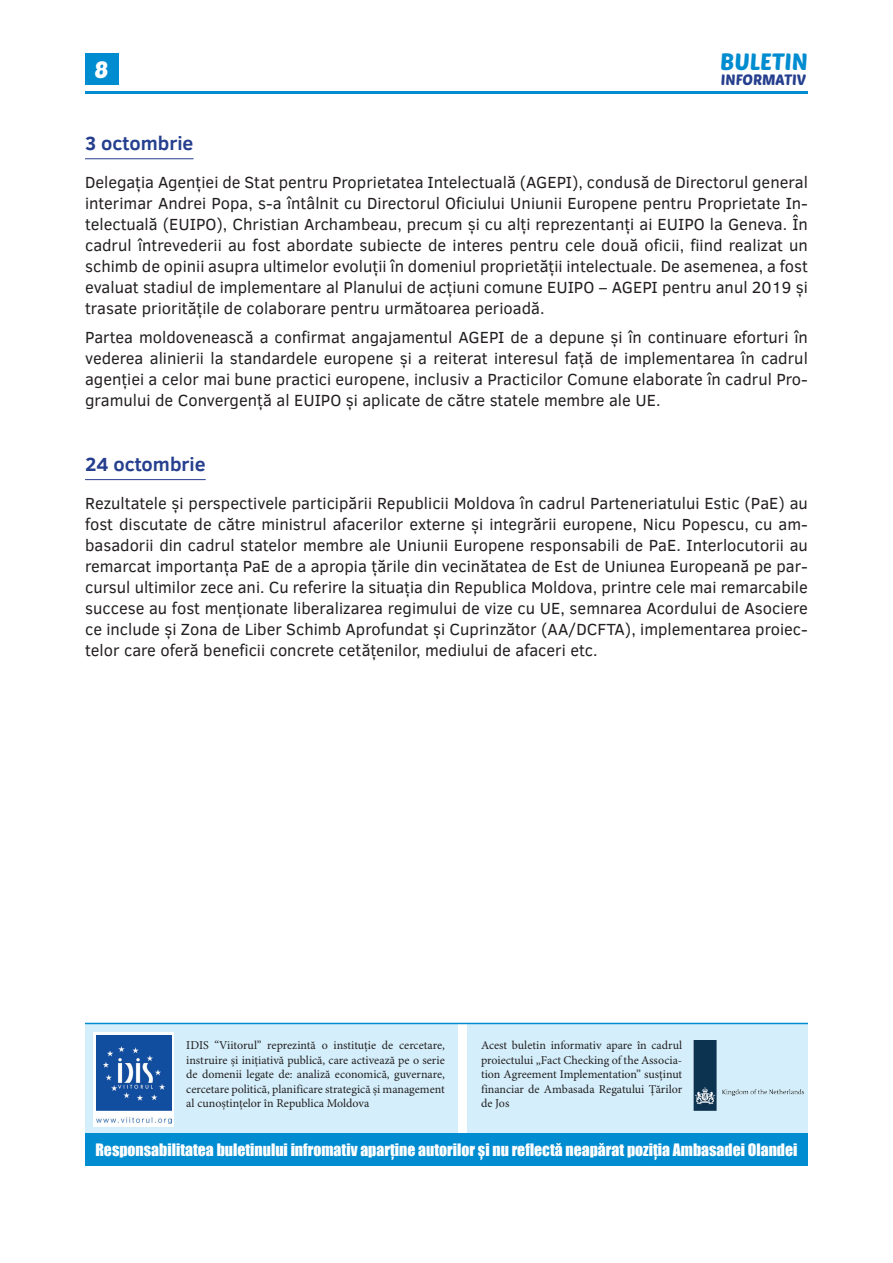
<style>
.page{position:relative;width:893px;height:1263px;background:#fff}
.page>*{position:absolute;margin:0;border:0;box-sizing:border-box;transform-origin:0 0}
.t1{font:23.25px "Poetsen One";color:#008cd0}
.t2{font:23.25px "Poetsen One";color:#fff}
.t3{font:700 19.5px "Clear Sans";color:#253f8e}
.t4{font:16.5px/21px "Clear Sans";color:#231f20;text-align:justify}
.t5{font:15.75px "Impact";color:#fff}
.t6{font:14.85px "Poetsen One";color:#253f8e}
.t7{font:12px/14.4px "Minion Pro";color:#231f20;text-align:justify}
</style>
<div class="page">
<hr style="left:85px;top:91px;width:723px;height:3px;background:#008cd0">
<div style="left:85px;top:53px;width:33px;height:32px;background:#008cd0"></div>
<hr style="left:85px;top:158px;width:109px;height:1px;background:#253f8e">
<hr style="left:85px;top:479px;width:121px;height:1px;background:#253f8e">
<div style="left:85px;top:1024px;width:372px;height:110px;background:#d4effb"></div>
<div style="left:468px;top:1024px;width:340px;height:110px;background:#d4effb"></div>
<div style="left:85px;top:1133px;width:723px;height:33px;background:#008cd0"></div>
<div style="left:94px;top:1032px;width:80px;height:95px;background:linear-gradient(to right,#fff,#fff)"></div>
<img style="left:96px;top:1036px;width:75px;height:88px">
<img style="left:693px;top:1040px;width:111px;height:71px">
<hr style="left:85px;top:1023px;width:723px;height:1px;background:#008cd0">
<h1 class="t2" style="left:94px;top:55px;width:16px">8</h1>
<h1 class="t1" style="left:720px;top:47px;width:89px">BULETIN</h1>
<p class="t6" style="left:721px;top:70px;width:87px">INFORMATIV</p>
<p class="t3" style="left:85px;top:129px;width:110px">3 octombrie</p>
<p class="t4" style="left:85px;top:172px;width:724px">Delegația Agenției de Stat pentru Proprietatea Intelectuală (AGEPI), condusă de Directorul general interimar Andrei Popa, s-a întâlnit cu Directorul Oficiului Uniunii Europene pentru Proprietate In&shy;telectuală (EUIPO), Christian Archambeau, precum și cu alți reprezentanți ai EUIPO la Geneva. În cadrul întrevederii au fost abordate subiecte de interes pentru cele două oficii, fiind realizat un schimb de opinii asupra ultimelor evoluții în domeniul proprietății intelectuale. De asemenea, a fost evaluat stadiul de implementare al Planului de acțiuni comune EUIPO – AGEPI pentru anul 2019 și trasate prioritățile de colaborare pentru următoarea perioadă.</p>
<p class="t4" style="left:85px;top:326px;width:724px">Partea moldovenească a confirmat angajamentul AGEPI de a depune și în continuare eforturi în vederea alinierii la standardele europene și a reiterat interesul față de implementarea în cadrul agenției a celor mai bune practici europene, inclusiv a Practicilor Comune elaborate în cadrul Pro&shy;gramului de Convergență al EUIPO și aplicate de către statele membre ale UE.</p>
<p class="t3" style="left:85px;top:450px;width:122px">24 octombrie</p>
<p class="t4" style="left:85px;top:493px;width:724px">Rezultatele și perspectivele participării Republicii Moldova în cadrul Parteneriatului Estic (PaE) au fost discutate de către ministrul afacerilor externe și integrării europene, Nicu Popescu, cu am&shy;basadorii din cadrul statelor membre ale Uniunii Europene responsabili de PaE. Interlocutorii au remarcat importanța PaE de a apropia țările din vecinătatea de Est de Uniunea Europeană pe par&shy;cursul ultimilor zece ani. Cu referire la situația din Republica Moldova, printre cele mai remarcabile succese au fost menționate liberalizarea regimului de vize cu UE, semnarea Acordului de Asociere ce include și Zona de Liber Schimb Aprofundat și Cuprinzător (AA/DCFTA), implementarea proiec&shy;telor care oferă beneficii concrete cetățenilor, mediului de afaceri etc.</p>
<p class="t7" style="left:186px;top:1039px;width:260px">IDIS “Viitorul” reprezintă o instituţie de cercetare, instruire şi iniţiativă publică, care activează pe o serie de domenii legate de: analiză economică, guvernare, cercetare politică, planificare strategică şi management al cunoştinţelor în Republica Moldova</p>
<p class="t7" style="left:481px;top:1039px;width:203px">Acest buletin informativ apare în cadrul proiectului „Fact Checking of the Associa&shy;tion Agreement Implementation” susținut financiar de Ambasada Regatului Ţărilor de Jos</p>
<p class="t5" style="left:95px;top:1137px;width:704px">Responsabilitatea buletinului infromativ aparține autorilor și nu reflectă neapărat poziția Ambasadei Olandei</p>
</div>
